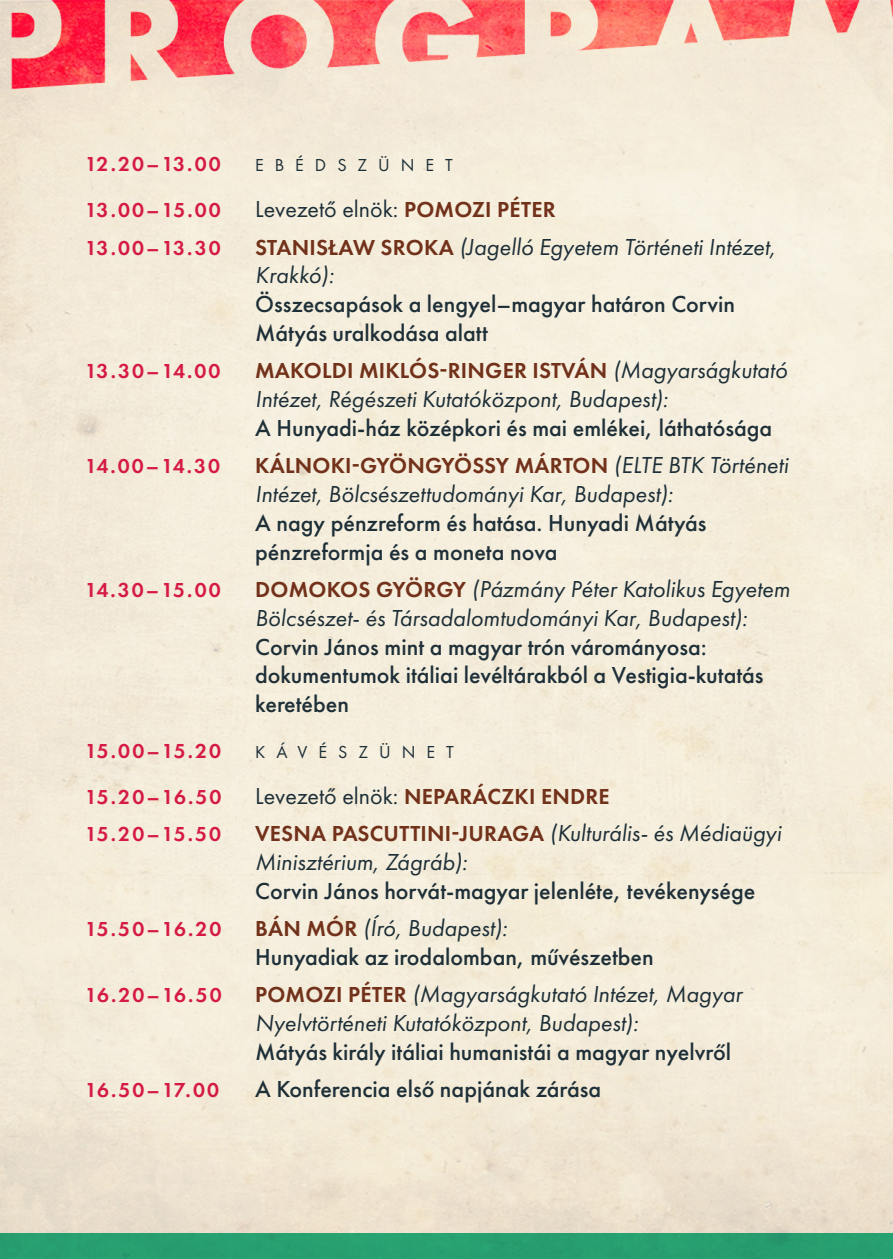
<style>
.page{position:relative;width:893px;height:1259px;background:#fff}
.page>*{position:absolute;margin:0;border:0;box-sizing:border-box;transform-origin:0 0}
.t1{font:500 24px/28.8px "Futura PT";color:#1e2f38}
.t2{font:italic 24px/28.8px "Futura PT";color:#1e2f38}
.t3{font:24px "Futura PT";color:#1e2f38}
.t4{font:600 22.5px "Futura PT";letter-spacing:.01em;color:#72311a}
.t5{font:600 21px "Futura PT";letter-spacing:.055em;color:#d51b43}
.t6{font:18px "Futura PT";letter-spacing:.61em;color:#1e2f38}
.s1{font-weight:600;font-size:22.5px;color:#72311a}
.s2{font-weight:400;font-style:italic}
.s3{font-weight:400;font-style:italic;font-size:24px;color:#1e2f38}
.s4{font-weight:400;font-size:24px;color:#1e2f38}
.s5{font-weight:600;font-style:normal;font-size:22.5px;color:#72311a}
.s6{font-weight:500;font-style:normal}
</style>
<div class="page">
<img style="left:0;top:0;width:893px;height:1233px">
<div style="left:0;top:1233px;width:893px;height:26px;background:#279f6f"></div>
<p class="t5" style="left:85px;top:151px;width:137px">12.20–13.00</p>
<p class="t6" style="left:255px;top:155px;width:199px">EBÉDSZÜNET</p>
<p class="t5" style="left:85px;top:197px;width:137px">13.00–15.00</p>
<p class="t3" style="left:255px;top:195px;width:302px">Levezető elnök: <span class="s1">POMOZI PÉTER</span></p>
<p class="t5" style="left:85px;top:234px;width:137px">13.00–13.30</p>
<p class="t1" style="left:255px;top:232px;width:522px"><span class="s1">STANISŁAW SROKA</span> <span class="s2">(Jagelló Egyetem Történeti Intézet, Krakkó):<br></span>Összecsapások a lengyel–magyar határon Corvin Mátyás uralkodása alatt</p>
<p class="t5" style="left:85px;top:358px;width:137px">13.30–14.00</p>
<p class="t4" style="left:255px;top:357px;width:534px">MAKOLDI MIKLÓS-RINGER ISTVÁN <span class="s3">(Magyarságkutató</span></p>
<p class="t1" style="left:255px;top:385px;width:519px"><span class="s2">Intézet, Régészeti Kutatóközpont, Budapest):<br></span>A Hunyadi-ház középkori és mai emlékei, láthatósága</p>
<p class="t5" style="left:85px;top:453px;width:137px">14.00–14.30</p>
<p class="t4" style="left:255px;top:452px;width:535px">KÁLNOKI-GYÖNGYÖSSY MÁRTON <span class="s3">(ELTE BTK Történeti</span></p>
<p class="t1" style="left:255px;top:480px;width:453px"><span class="s2">Intézet, Bölcsészettudományi Kar, Budapest):<br></span>A nagy pénzreform és hatása. Hunyadi Mátyás pénzreformja és a moneta nova</p>
<p class="t5" style="left:85px;top:577px;width:137px">14.30–15.00</p>
<p class="t1" style="left:255px;top:574px;width:536px"><span class="s1">DOMOKOS GYÖRGY</span> <span class="s2">(Pázmány Péter Katolikus Egyetem Bölcsészet- és Társadalomtudományi Kar, Budapest):<br></span>Corvin János mint a magyar trón várományosa: dokumentumok itáliai levéltárakból a Vestigia-kutatás keretében</p>
<p class="t5" style="left:85px;top:738px;width:138px">15.00–15.20</p>
<p class="t6" style="left:255px;top:741px;width:200px">KÁVÉSZÜNET</p>
<p class="t5" style="left:85px;top:783px;width:138px">15.20–16.50</p>
<p class="t4" style="left:255px;top:782px;width:356px"><span class="s4">Levezető elnök:</span> NEPARÁCZKI ENDRE</p>
<p class="t5" style="left:85px;top:821px;width:138px">15.20–15.50</p>
<p class="t1" style="left:255px;top:819px;width:528px"><span class="s1">VESNA PASCUTTINI-JURAGA</span> <span class="s2">(Kulturális- és Médiaügyi<br>Minisztérium, Zágráb):<br></span>Corvin János horvát-magyar jelenléte, tevékenysége</p>
<p class="t5" style="left:85px;top:916px;width:138px">15.50–16.20</p>
<p class="t1" style="left:255px;top:913px;width:400px"><span class="s1">BÁN MÓR</span> <span class="s2">(Író, Budapest):<br></span>Hunyadiak az irodalomban, művészetben</p>
<p class="t5" style="left:85px;top:982px;width:138px">16.20–16.50</p>
<p class="t2" style="left:255px;top:979px;width:489px"><span class="s5">POMOZI PÉTER</span> (Magyarságkutató Intézet, Magyar<br>Nyelvtörténeti Kutatóközpont, Budapest):<br><span class="s6">Mátyás király itáliai humanistái a magyar nyelvről</span></p>
<p class="t5" style="left:85px;top:1077px;width:135px">16.50–17.00</p>
<p class="t1" style="left:255px;top:1074px;width:347px">A Konferencia első napjának zárása</p>
</div>
